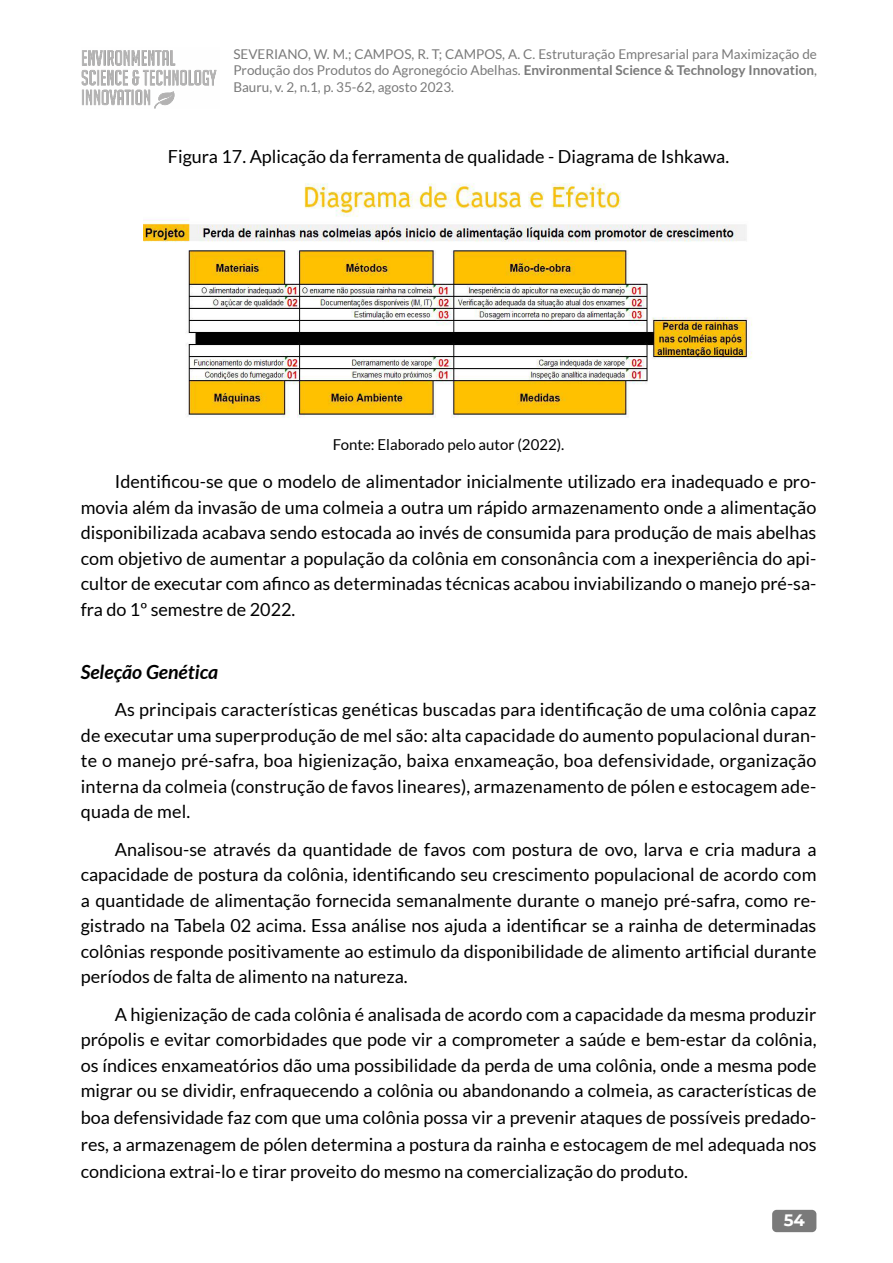
<style>
.page{position:relative;width:893px;height:1263px;background:#fff}
.page>*{position:absolute;margin:0;border:0;box-sizing:border-box;transform-origin:0 0}
.t1{font:italic 700 19.5px "Lato";color:#000}
.t2{font:18px/25.5px "Lato";color:#000;text-align:justify}
.t3{font:700 16.5px "Montserrat Alternates";color:#fff}
.t4{font:15px "Lato";color:#000}
.t5{font:13.5px/16.5px "Lato";color:#7a7a7a;text-align:justify}
.s1{font-weight:700}
</style>
<div class="page">
<img style="left:82px;top:50px;width:135px;height:58px">
<div style="left:772px;top:1210px;width:44px;height:22px;background:#7a7a7a;border-radius:4px"></div>
<img style="left:143px;top:183px;width:609px;height:235px">
<p class="t5" style="left:233px;top:46px;width:585px">SEVERIANO, W. M.; CAMPOS, R. T; CAMPOS, A. C. Estruturação Empresarial para Maximização de Produção dos Produtos do Agronegócio Abelhas. <span class="s1">Environmental Science &amp; Technology Innovation</span>, Bauru, v. 2, n.1, p. 35-62, agosto 2023.</p>
<p class="t2" style="left:168px;top:144px;width:563px">Figura 17. Aplicação da ferramenta de qualidade - Diagrama de Ishkawa.</p>
<p class="t4" style="left:333px;top:436px;width:233px">Fonte: Elaborado pelo autor (2022).</p>
<p class="t2" style="left:81px;top:469px;width:737px;text-indent:34px">Identificou-se que o modelo de alimentador inicialmente utilizado era inadequado e pro&shy;movia além da invasão de uma colmeia a outra um rápido armazenamento onde a alimentação disponibilizada acabava sendo estocada ao invés de consumida para produção de mais abelhas com objetivo de aumentar a população da colônia em consonância com a inexperiência do api&shy;cultor de executar com afinco as determinadas técnicas acabou inviabilizando o manejo pré-sa&shy;fra do 1º semestre de 2022.</p>
<p class="t1" style="left:81px;top:660px;width:139px">Seleção Genética</p>
<p class="t2" style="left:81px;top:697px;width:737px;text-indent:34px">As principais características genéticas buscadas para identificação de uma colônia capaz de executar uma superprodução de mel são: alta capacidade do aumento populacional duran&shy;te o manejo pré-safra, boa higienização, baixa enxameação, boa defensividade, organização interna da colmeia (construção de favos lineares), armazenamento de pólen e estocagem ade&shy;quada de mel.</p>
<p class="t2" style="left:81px;top:836px;width:737px;text-indent:34px">Analisou-se através da quantidade de favos com postura de ovo, larva e cria madura a capacidade de postura da colônia, identificando seu crescimento populacional de acordo com a quantidade de alimentação fornecida semanalmente durante o manejo pré-safra, como re&shy;gistrado na Tabela 02 acima. Essa análise nos ajuda a identificar se a rainha de determinadas colônias responde positivamente ao estimulo da disponibilidade de alimento artificial durante períodos de falta de alimento na natureza.</p>
<p class="t2" style="left:81px;top:1001px;width:737px;line-height:26.2px;text-indent:34px">A higienização de cada colônia é analisada de acordo com a capacidade da mesma produzir própolis e evitar comorbidades que pode vir a comprometer a saúde e bem-estar da colônia, os índices enxameatórios dão uma possibilidade da perda de uma colônia, onde a mesma pode migrar ou se dividir, enfraquecendo a colônia ou abandonando a colmeia, as características de boa defensividade faz com que uma colônia possa vir a prevenir ataques de possíveis predado&shy;res, a armazenagem de pólen determina a postura da rainha e estocagem de mel adequada nos condiciona extrai-lo e tirar proveito do mesmo na comercialização do produto.</p>
<p class="t3" style="left:784px;top:1208px;width:23px">54</p>
</div>
